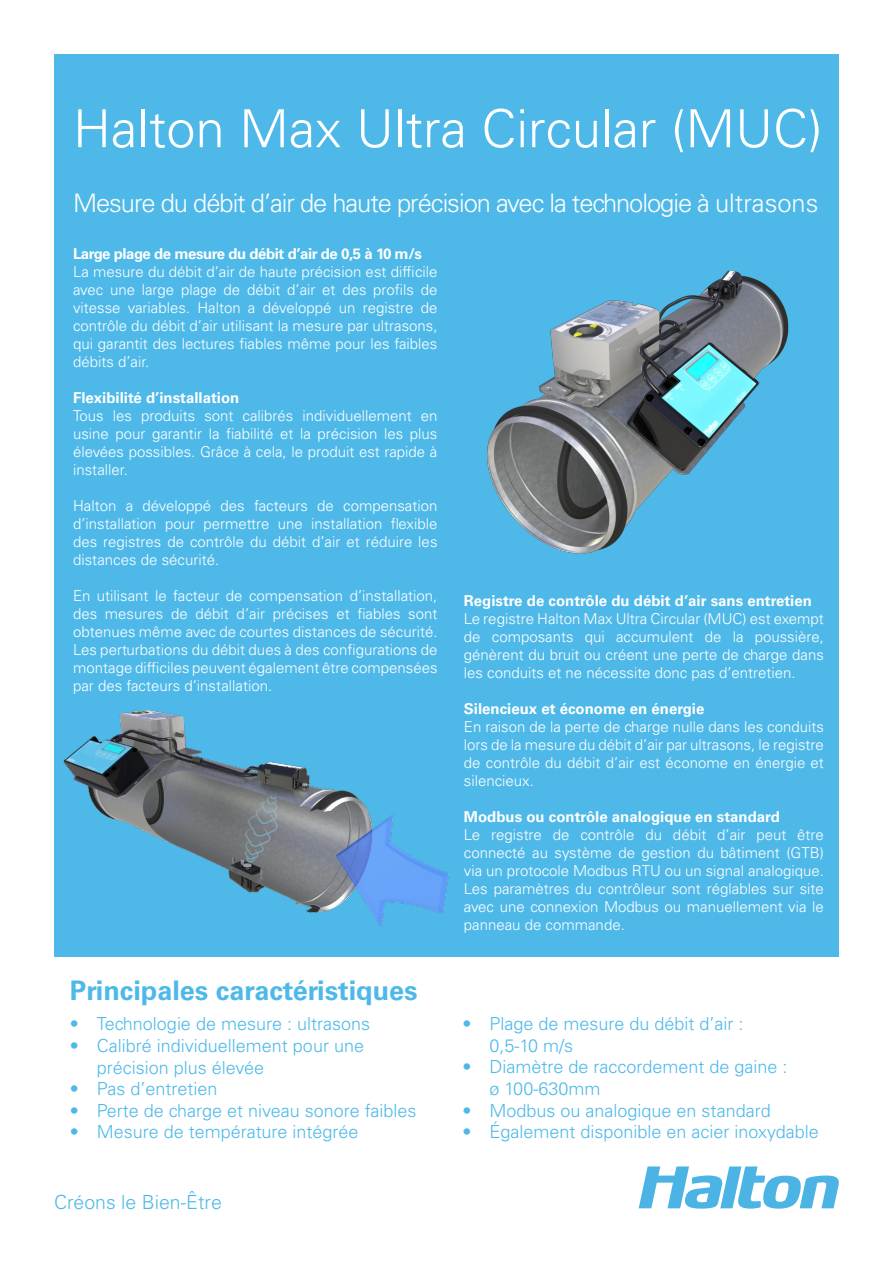
<style>
.page{position:relative;width:893px;height:1263px;background:#fff}
.page>*{position:absolute;margin:0;border:0;box-sizing:border-box;transform-origin:0 0}
.otsikko{font:300 52.5px "Univers LT Std";color:#fff}
.väläri{font:700 27px "Univers LT Std";color:#4eb9e9}
.otsikko-2{font:300 25.5px "Univers LT Std";letter-spacing:-.04em;color:#fff}
.t1{font:300 19.5px "Univers LT Std";color:#4eb9e9}
.t2{font:300 18px/21.6px "Univers LT Std";color:#4eb9e9}
.väläri-2{font:300 15px/18px "Univers LT Std";color:#fff;text-align:justify}
.väläri-3{font:700 15px "Univers LT Std";color:#fff}
.väläri-4{font:700 15px "Univers LT Std";letter-spacing:-.03em;color:#fff}
</style>
<div class="page">
<svg style="left:639px;top:1166px;width:200px;height:43px"></svg>
<div style="left:54px;top:55px;width:785px;height:902px;background:#4eb9e9"></div>
<img style="left:63px;top:710px;width:386px;height:216px">
<img style="left:487px;top:270px;width:302px;height:284px">
<p class="otsikko" style="left:73px;top:97px;width:751px">Halton Max Ultra Circular (MUC)</p>
<p class="otsikko-2" style="left:73px;top:188px;width:747px">Mesure du débit d’air de haute précision avec la technologie à ultrasons</p>
<p class="väläri-4" style="left:73px;top:245px;width:351px">Large plage de mesure du débit d’air de 0,5 à 10 m/s</p>
<p class="väläri-2" style="left:73px;top:262px;width:366px">La mesure du débit d’air de haute précision est difficile avec une large plage de débit d’air et des profils de vitesse variables. Halton a développé un registre de contrôle du débit d’air utilisant la mesure par ultrasons, qui garantit des lectures fiables même pour les faibles débits d’air.</p>
<p class="väläri-3" style="left:73px;top:389px;width:168px">Flexibilité d’installation</p>
<p class="väläri-2" style="left:73px;top:406px;width:366px">Tous les produits sont calibrés individuellement en usine pour garantir la fiabilité et la précision les plus élevées possibles. Grâce à cela, le produit est rapide à installer.</p>
<p class="väläri-2" style="left:73px;top:496px;width:366px">Halton a développé des facteurs de compensation d’installation pour permettre une installation flexible des registres de contrôle du débit d’air et réduire les distances de sécurité.</p>
<p class="väläri-2" style="left:73px;top:586px;width:366px">En utilisant le facteur de compensation d’installation, des mesures de débit d’air précises et fiables sont obtenues même avec de courtes distances de sécurité.<br>Les perturbations du débit dues à des configurations de montage difficiles peuvent également être compensées par des facteurs d’installation.</p>
<p class="väläri-3" style="left:464px;top:592px;width:349px">Registre de contrôle du débit d’air sans entretien</p>
<p class="väläri-2" style="left:464px;top:610px;width:362px">Le registre Halton Max Ultra Circular (MUC) est exempt de composants qui accumulent de la poussière, génèrent du bruit ou créent une perte de charge dans les conduits et ne nécessite donc pas d’entretien.</p>
<p class="väläri-3" style="left:464px;top:700px;width:242px">Silencieux et économe en énergie</p>
<p class="väläri-2" style="left:464px;top:718px;width:362px">En raison de la perte de charge nulle dans les conduits lors de la mesure du débit d’air par ultrasons, le registre de contrôle du débit d’air est économe en énergie et silencieux.</p>
<p class="väläri-3" style="left:464px;top:808px;width:318px">Modbus ou contrôle analogique en standard</p>
<p class="väläri-2" style="left:464px;top:826px;width:361px">Le registre de contrôle du débit d’air peut être connecté au système de gestion du bâtiment (GTB) via un protocole Modbus RTU ou un signal analogique.<br>Les paramètres du contrôleur sont réglables sur site avec une connexion Modbus ou manuellement via le panneau de commande.</p>
<p class="väläri" style="left:70px;top:975px;width:349px">Principales caractéristiques</p>
<p class="t2" style="left:70px;top:1013px;width:302px">• Technologie de mesure : ultrasons</p>
<p class="t2" style="left:97px;top:1035px;width:269px;text-indent:-27px">• Calibré individuellement pour une précision plus élevée</p>
<p class="t2" style="left:70px;top:1078px;width:149px">• Pas d’entretien</p>
<p class="t2" style="left:70px;top:1100px;width:348px">• Perte de charge et niveau sonore faibles</p>
<p class="t2" style="left:70px;top:1121px;width:290px">• Mesure de température intégrée</p>
<h3 class="t1" style="left:54px;top:1190px;width:169px">Créons le Bien-Être</h3>
<p class="t2" style="left:489px;top:1013px;width:256px;text-indent:-27px">• Plage de mesure du débit d’air :<br>0,5-10 m/s</p>
<p class="t2" style="left:489px;top:1056px;width:300px;text-indent:-27px">• Diamètre de raccordement de gaine : ø 100-630mm</p>
<p class="t2" style="left:462px;top:1099px;width:310px">• Modbus ou analogique en standard</p>
<p class="t2" style="left:462px;top:1121px;width:358px">• Également disponible en acier inoxydable</p>
</div>
